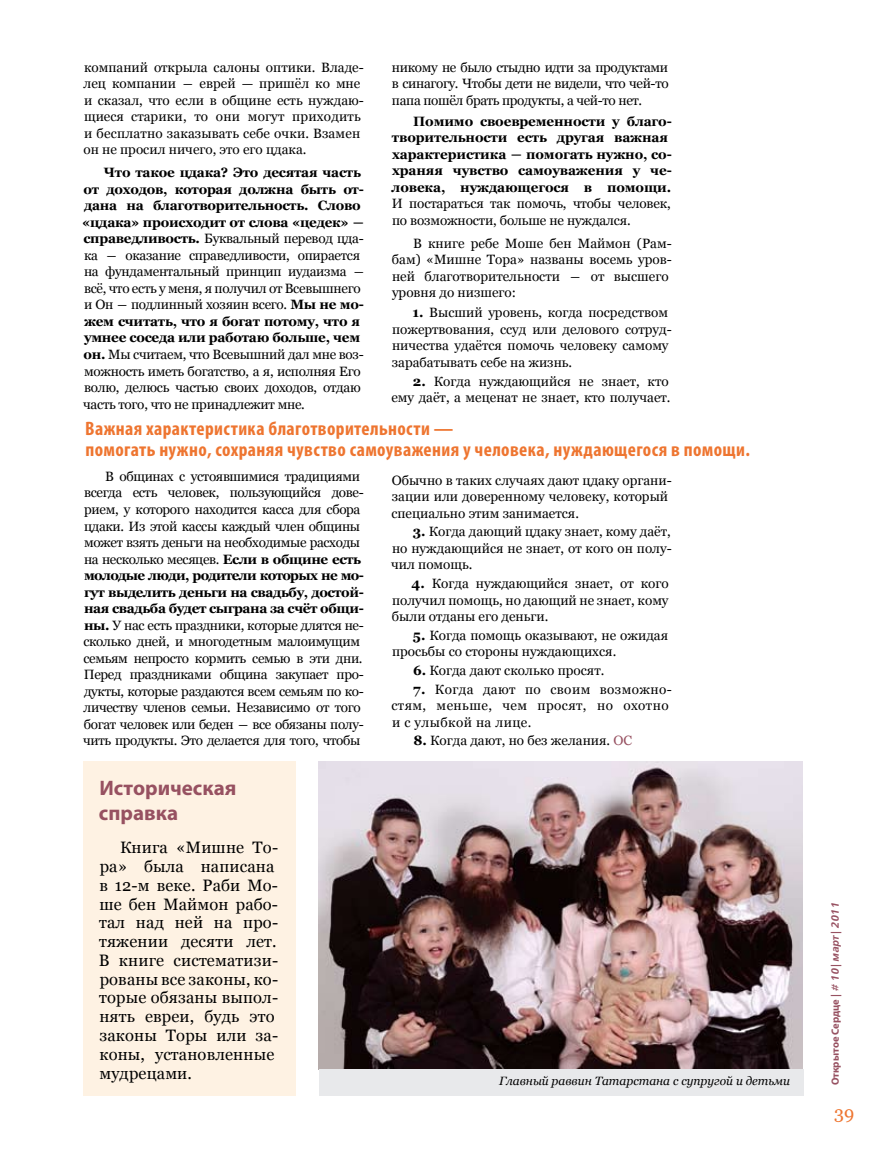
<style>
.page{position:relative;width:893px;height:1149px;background:#fff}
.page>*{position:absolute;margin:0;border:0;box-sizing:border-box;transform-origin:0 0}
.t1{font:700 21px/25.2px "Myriad Pro";color:#975161}
.t2{font:700 condensed 19.5px/21px "Myriad Pro";letter-spacing:.02em;color:#ee7530}
.t3{font:18px "Georgia";color:#ee7530}
.t4{font:16.5px/18.8px "Georgia";letter-spacing:.01em;color:#000}
.t5{font:13.5px/16.5px "Georgia";letter-spacing:-.01em;color:#000}
.t6{font:700 13.5px/16.5px "Georgia";letter-spacing:-.01em;color:#000}
.t7{font:13.5px/16.5px "Georgia";letter-spacing:.03em;color:#000}
.t8{font:italic 12px "Georgia";color:#000}
.t9{font:700 10.5px "Myriad Pro";letter-spacing:-.005em;color:#975161}
.s1{font-weight:700}
.s2{color:#975161}
.s3{font-family:"Free Set Demibold C";font-weight:400;font-style:italic}
</style>
<div class="page">
<img style="left:319px;top:761px;width:484px;height:308px">
<div style="left:319px;top:1069px;width:485px;height:26px;background:#e8e9eb"></div>
<div style="left:83px;top:761px;width:212px;height:334px;background:#fef2e3"></div>
<p class="t5" style="left:83px;top:59px;width:282px">компаний открыла салоны оптики. Владе&shy;лец компании ― еврей — пришёл ко мне и сказал, что если в общине есть нуждаю&shy;щиеся старики, то они могут приходить и бесплатно заказывать себе очки. Взамен он не просил ничего, это его цдака.</p>
<p class="t5" style="left:82px;top:164px;width:284px;text-indent:22px"><span class="s1">Что такое цдака? Это десятая часть от доходов, которая должна быть от&shy;дана на благотворительность. Слово «цдака» происходит от слова «цедек» ― справедливость.</span> Буквальный перевод цда&shy;ка ― оказание справедливости, опирается на фундаментальный принцип иудаизма ― всё, что есть у меня, я получил от Всевышнего и Он ― подлинный хозяин всего. <span class="s1">Мы не мо&shy;жем считать, что я богат потому, что я умнее соседа или работаю больше, чем он.</span> Мы считаем, что Всевышний дал мне воз&shy;можность иметь богатство, а я, исполняя Его волю, делюсь частью своих доходов, отдаю часть того, что не принадлежит мне.</p>
<p class="t5" style="left:392px;top:59px;width:278px;text-align:justify">никому не было стыдно идти за продуктами в синагогу. Чтобы дети не видели, что чей-то папа пошёл брать продукты, а чей-то нет.</p>
<p class="t6" style="left:392px;top:113px;width:282px;text-indent:22px">Помимо своевременности у благо&shy;творительности есть другая важная характеристика ― помогать нужно, со&shy;храняя чувство самоуважения у че&shy;ловека, нуждающегося в помощи.</p>
<p class="t5" style="left:392px;top:195px;width:280px">И постараться так помочь, чтобы человек, по возможности, больше не нуждался.</p>
<p class="t5" style="left:392px;top:234px;width:281px;text-indent:21px">В книге ребе Моше бен Маймон (Рам&shy;бам) «Мишне Тора» названы восемь уров&shy;ней благотворительности ― от высшего уровня до низшего:</p>
<p class="t5" style="left:392px;top:304px;width:281px;text-indent:21px"><span class="s1">1.</span> Высший уровень, когда посредством пожертвования, ссуд или делового сотруд&shy;ничества удаётся помочь человеку самому зарабатывать себе на жизнь.</p>
<p class="t5" style="left:391px;top:372px;width:281px;text-align:right"><span class="s1">2.</span> Когда нуждающийся не знает, кто ему даёт, а меценат не знает, кто получает.</p>
<h2 class="t2" style="left:85px;top:417px;width:666px">Важная характеристика благотворительности —<br>помогать нужно, сохраняя чувство самоуважения у человека, нуждающегося в помощи.</h2>
<p class="t5" style="left:83px;top:468px;width:282px;text-indent:22px">В общинах с устоявшимися традициями всегда есть человек, пользующийся дове&shy;рием, у которого находится касса для сбора цдаки. Из этой кассы каждый член общины может взять деньги на необходимые расходы на несколько месяцев. <span class="s1">Если в общине есть молодые люди, родители которых не мо&shy;гут выделить деньги на свадьбу, достой&shy;ная свадьба будет сыграна за счёт общи&shy;ны.</span> У нас есть праздники, которые длятся не&shy;сколько дней, и многодетным малоимущим семьям непросто кормить семью в эти дни.<br>Перед праздниками община закупает про&shy;дукты, которые раздаются всем семьям по ко&shy;личеству членов семьи. Независимо от того богат человек или беден ― все обязаны полу&shy;чить продукты. Это делается для того, чтобы</p>
<h1 class="t1" style="left:99px;top:774px;width:139px">Историческая справка</h1>
<p class="t4" style="left:99px;top:838px;width:181px;text-indent:21px">Книга «Мишне То&shy;ра» была написана в 12-м веке. Раби Мо&shy;ше бен Маймон рабо&shy;тал над ней на про&shy;тяжении десяти лет.<br>В книге систематизи&shy;рованы все законы, ко&shy;торые обязаны выпол&shy;нять евреи, будь это законы Торы или за&shy;коны, установленные мудрецами.</p>
<p class="t5" style="left:391px;top:471px;width:282px">Обычно в таких случаях дают цдаку органи&shy;зации или доверенному человеку, который специально этим занимается.</p>
<p class="t5" style="left:391px;top:523px;width:282px;text-align:justify;text-indent:22px"><span class="s1">3.</span> Когда дающий цдаку знает, кому даёт, но нуждающийся не знает, от кого он полу&shy;чил помощь.</p>
<p class="t5" style="left:392px;top:575px;width:278px;text-align:justify;text-indent:20px"><span class="s1">4.</span> Когда нуждающийся знает, от кого получил помощь, но дающий не знает, кому были отданы его деньги.</p>
<p class="t5" style="left:392px;top:626px;width:278px;text-indent:21px"><span class="s1">5.</span> Когда помощь оказывают, не ожидая просьбы со стороны нуждающихся.</p>
<p class="t5" style="left:413px;top:661px;width:193px"><span class="s1">6.</span> Когда дают сколько просят.</p>
<p class="t7" style="left:391px;top:680px;width:282px;text-indent:22px"><span class="s1">7.</span> Когда дают по своим возможно&shy;стям, меньше, чем просят, но охотно и с улыбкой на лице.</p>
<p class="t5" style="left:413px;top:732px;width:220px"><span class="s1">8.</span> Когда дают, но без желания. <span class="s2">ОС</span></p>
<p class="t8" style="left:499px;top:1073px;width:292px">Главный раввин Татарстана с супругой и детьми</p>
<p class="t9" style="left:828px;top:1085px;width:184px;rotate:-90deg">Открытое Сердце | <span class="s3"># 10</span> | <span class="s3">март</span> | <span class="s3">2011</span></p>
<h3 class="t3" style="left:834px;top:1102px;width:22px">39</h3>
</div>
